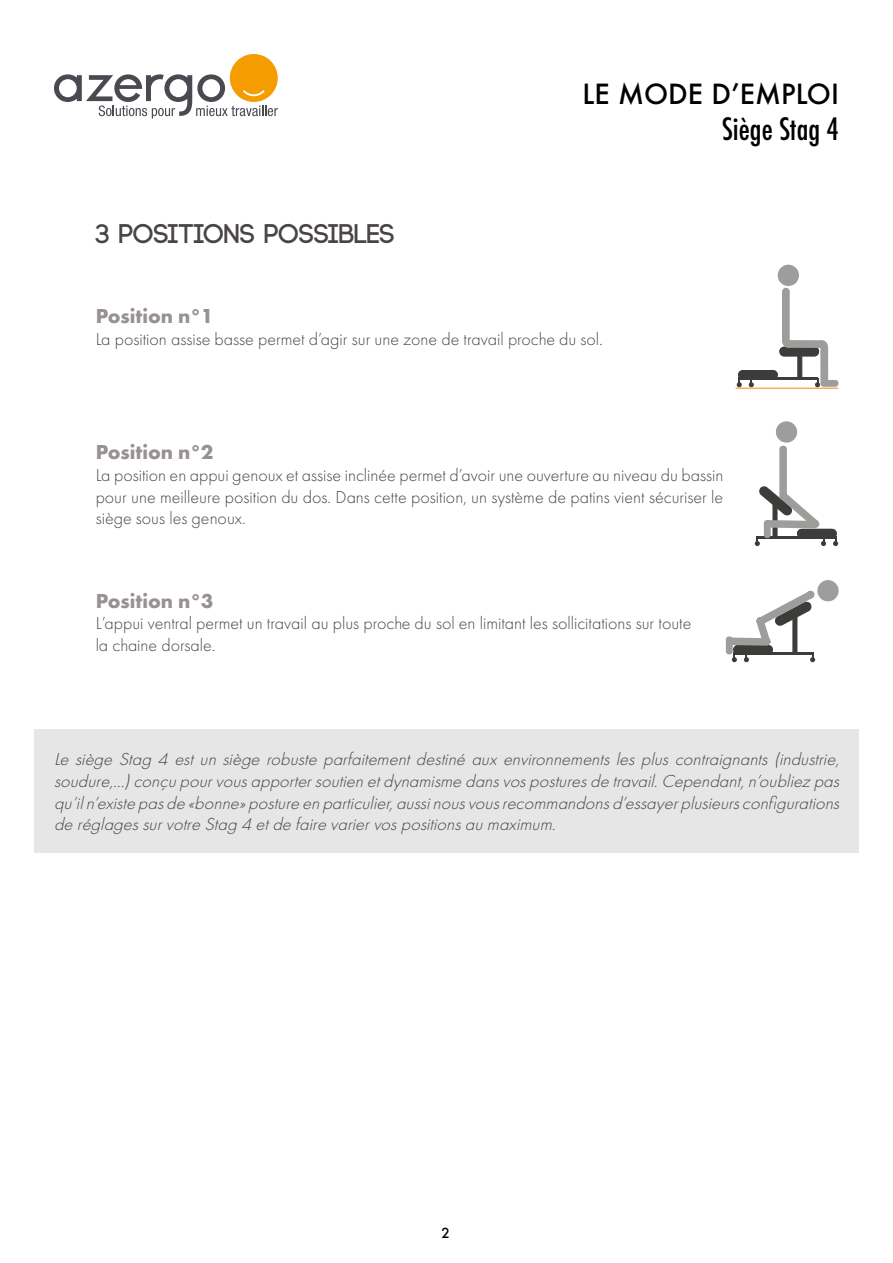
<style>
.page{position:relative;width:893px;height:1263px;background:#fff}
.page>*{position:absolute;margin:0;border:0;box-sizing:border-box;transform-origin:0 0}
.t1{font:500 condensed 30px "Futura";color:#000}
.t2{font:700 27px "Code";color:#494544}
.t3{font:500 27px "Futura";color:#000}
.t4{font:700 21px "Futura PT";color:#989191}
.t5{font:italic 300 18px/21.6px "Futura PT";color:#494544;text-align:justify}
.t6{font:300 18px/21.6px "Futura PT";color:#494544;text-align:justify}
.t7{font:500 13.5px "Futura";color:#000}
</style>
<div class="page">
<svg style="left:54px;top:54px;width:224px;height:65px"></svg>
<div style="left:34px;top:729px;width:825px;height:123px;background:#e7e6e6"></div>
<div style="left:778px;top:265px;width:21px;height:21px;background:#9d9d9c;border-radius:50%"></div>
<svg style="left:737px;top:293px;width:91px;height:94px"></svg>
<div style="left:782px;top:288px;width:8px;height:7px;background:#9d9d9c;border-radius:50%"></div>
<div style="left:820px;top:380px;width:18px;height:7px;background:#9d9d9c;border-radius:3px"></div>
<div style="left:776px;top:421px;width:21px;height:22px;background:#9d9d9c;border-radius:50%"></div>
<svg style="left:755px;top:486px;width:83px;height:60px"></svg>
<div style="left:811px;top:520px;width:8px;height:8px;background:#9d9d9c;border-radius:50%"></div>
<div style="left:779px;top:450px;width:8px;height:48px;background:#9d9d9c"></div>
<div style="left:779px;top:446px;width:8px;height:6px;background:#9d9d9c;border-radius:50%"></div>
<svg style="left:725px;top:590px;width:96px;height:72px"></svg>
<div style="left:756px;top:617px;width:8px;height:8px;background:#9d9d9c;border-radius:50%"></div>
<div style="left:817px;top:580px;width:22px;height:21px;background:#9d9d9c;border-radius:50%"></div>
<div style="left:806px;top:591px;width:8px;height:8px;background:#9d9d9c;border-radius:50%"></div>
<hr style="left:736px;top:387px;width:102px;height:2px;background:#f8b054">
<h2 class="t2" style="left:96px;top:220px;width:301px">3 POSITIONS POSSIBLES</h2>
<h2 class="t3" style="left:583px;top:75px;width:258px">LE MODE D’EMPLOI</h2>
<h1 class="t1" style="left:722px;top:110px;width:119px">Siège Stag 4</h1>
<p class="t4" style="left:96px;top:303px;width:119px">Position n°1</p>
<p class="t6" style="left:96px;top:328px;width:509px">La position assise basse permet d’agir sur une zone de travail proche du sol.</p>
<p class="t4" style="left:96px;top:439px;width:119px">Position n°2</p>
<p class="t6" style="left:96px;top:464px;width:629px">La position en appui genoux et assise inclinée permet d’avoir une ouverture au niveau du bassin pour une meilleure position du dos. Dans cette position, un système de patins vient sécuriser le siège sous les genoux.</p>
<p class="t4" style="left:96px;top:587px;width:119px">Position n°3</p>
<p class="t6" style="left:96px;top:612px;width:597px">L’appui ventral permet un travail au plus proche du sol en limitant les sollicitations sur toute la chaine dorsale.</p>
<p class="t5" style="left:54px;top:749px;width:791px">Le siège Stag 4 est un siège robuste parfaitement destiné aux environnements les plus contraignants (industrie, soudure,...)conçupourvousapportersoutien etdynamisme dansvosposturesde travail.Cependant,n’oubliez pas qu’iln’existe pasde «bonne»posture en particulier,aussinousvousrecommandonsd’essayerplusieursconfigurations de réglagessurvotre Stag 4 etde faire variervospositionsaumaximum.</p>
<p class="t7" style="left:441px;top:1224px;width:10px">2</p>
</div>
